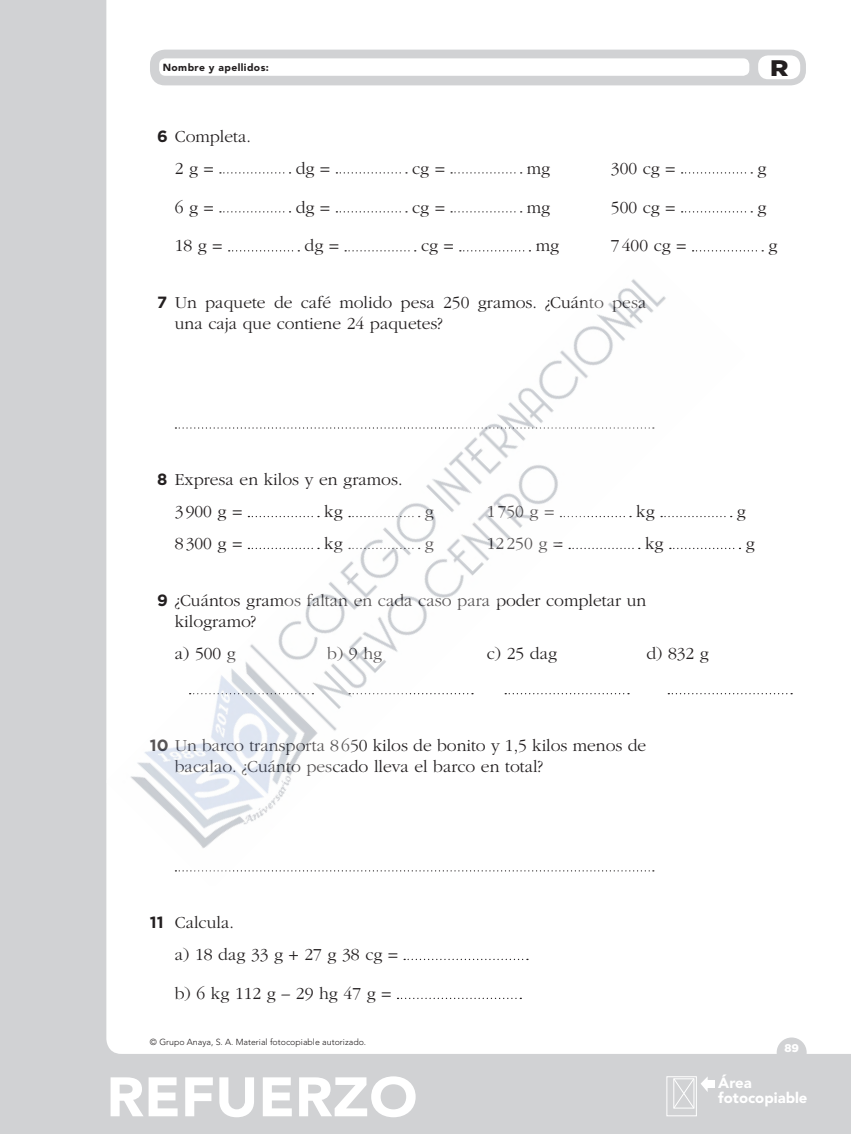
<style>
.page{position:relative;width:851px;height:1134px;background:#fff}
.page>*{position:absolute;margin:0;border:0;box-sizing:border-box;transform-origin:0 0}
.t1{font:900 55px "Avenir LT Std";color:#fff;scale:1.06 1}
.t2{font:900 22.5px "Gotham";color:#231f20;scale:1.13 1}
.nuclLineaPuntille{font:300 17.5px/21.2px "ITC Garamond Std";color:#231f20}
.nuclTextoPieAreaFoto{font:900 14.88px "Avenir LT Std";color:#fff}
.numeroFolio{font:900 11.25px "Gotham";color:#fff}
.t3{font:900 10.25px "Avenir LT Std";letter-spacing:.04em;color:#231f20}
.nuclCopyFotocoIzqui{font:300 8.75px "Avenir LT Std";color:#231f20}
.s1{font-family:"Gotham";font-weight:700;font-size:16.25px}
</style>
<div class="page">
<div style="left:0;top:0;width:850px;height:1134px;background:#d1d2d4"></div>
<div style="left:106px;top:0;width:744px;height:1054px;background:#fff"></div>
<div style="left:776px;top:1037px;width:30px;height:30px;background:#d1d2d4;border-radius:50%"></div>
<div style="left:666px;top:1076px;width:30px;height:40px;border:1px solid #fff"></div>
<svg style="left:672px;top:1076px;width:35px;height:33px"></svg>
<div style="left:706px;top:1081px;width:8px;height:7px;background:#fff"></div>
<div style="left:150px;top:50px;width:655px;height:35px;background:#d1d2d4;border-radius:15px"></div>
<div style="left:758px;top:55px;width:42px;height:24px;background:#fff;border-radius:10px"></div>
<div style="left:159px;top:58px;width:590px;height:18px;background:#fff;border-radius:6px"></div>
<svg style="left:220px;top:172px;width:70px;height:2px"></svg>
<svg style="left:336px;top:172px;width:71px;height:2px"></svg>
<svg style="left:451px;top:172px;width:70px;height:2px"></svg>
<svg style="left:681px;top:172px;width:71px;height:2px"></svg>
<svg style="left:220px;top:211px;width:70px;height:1px"></svg>
<svg style="left:336px;top:211px;width:71px;height:1px"></svg>
<svg style="left:451px;top:211px;width:70px;height:1px"></svg>
<svg style="left:681px;top:211px;width:71px;height:1px"></svg>
<svg style="left:744px;top:250px;width:19px;height:1px"></svg>
<svg style="left:744px;top:693px;width:48px;height:1px"></svg>
<svg style="left:404px;top:959px;width:124px;height:1px"></svg>
<svg style="left:397px;top:998px;width:124px;height:1px"></svg>
<div style="left:106px;top:248px;width:638px;height:638px;background:#fff"></div>
<p class="t3" style="left:163px;top:61px;width:108px">Nombre y apellidos:</p>
<p class="t2" style="left:770px;top:52px;width:18px">R</p>
<p class="nuclLineaPuntille" style="left:157px;top:126px;width:96px"><span class="s1">6</span> Completa.</p>
<p class="nuclLineaPuntille" style="left:175px;top:158px;width:40px">2 g =</p>
<p class="nuclLineaPuntille" style="left:296px;top:158px;width:36px">dg =</p>
<p class="nuclLineaPuntille" style="left:412px;top:158px;width:34px">cg =</p>
<p class="nuclLineaPuntille" style="left:527px;top:158px;width:25px">mg</p>
<p class="nuclLineaPuntille" style="left:611px;top:158px;width:66px">300 cg =</p>
<p class="nuclLineaPuntille" style="left:757px;top:158px;width:11px">g</p>
<p class="nuclLineaPuntille" style="left:175px;top:197px;width:40px">6 g =</p>
<p class="nuclLineaPuntille" style="left:296px;top:197px;width:36px">dg =</p>
<p class="nuclLineaPuntille" style="left:412px;top:197px;width:34px">cg =</p>
<p class="nuclLineaPuntille" style="left:527px;top:197px;width:25px">mg</p>
<p class="nuclLineaPuntille" style="left:611px;top:197px;width:66px">500 cg =</p>
<p class="nuclLineaPuntille" style="left:757px;top:197px;width:11px">g</p>
<p class="nuclLineaPuntille" style="left:175px;top:236px;width:49px">18 g =</p>
<p class="nuclLineaPuntille" style="left:304px;top:236px;width:36px">dg =</p>
<p class="nuclLineaPuntille" style="left:421px;top:236px;width:34px">cg =</p>
<p class="nuclLineaPuntille" style="left:535px;top:236px;width:25px">mg</p>
<p class="nuclLineaPuntille" style="left:611px;top:236px;width:77px">7 400 cg =</p>
<p class="nuclLineaPuntille" style="left:768px;top:236px;width:11px">g</p>
<p class="nuclLineaPuntille" style="left:175px;top:292px;width:473px;text-indent:-18px"><span class="s1">7</span> Un paquete de café molido pesa 250 gramos. ¿Cuánto pesa una caja que contiene 24 paquetes?</p>
<p class="nuclLineaPuntille" style="left:157px;top:469px;width:247px"><span class="s1">8</span> Expresa en kilos y en gramos.</p>
<p class="nuclLineaPuntille" style="left:175px;top:501px;width:69px">3900 g =</p>
<p class="nuclLineaPuntille" style="left:324px;top:501px;width:20px">kg</p>
<p class="nuclLineaPuntille" style="left:425px;top:501px;width:11px">g</p>
<p class="nuclLineaPuntille" style="left:486px;top:501px;width:69px">1 750 g =</p>
<p class="nuclLineaPuntille" style="left:636px;top:501px;width:20px">kg</p>
<p class="nuclLineaPuntille" style="left:736px;top:501px;width:11px">g</p>
<p class="nuclLineaPuntille" style="left:175px;top:533px;width:69px">8300 g =</p>
<p class="nuclLineaPuntille" style="left:324px;top:533px;width:20px">kg</p>
<p class="nuclLineaPuntille" style="left:425px;top:533px;width:11px">g</p>
<p class="nuclLineaPuntille" style="left:486px;top:533px;width:78px">12 250 g =</p>
<p class="nuclLineaPuntille" style="left:645px;top:533px;width:20px">kg</p>
<p class="nuclLineaPuntille" style="left:745px;top:533px;width:11px">g</p>
<p class="nuclLineaPuntille" style="left:175px;top:590px;width:473px;text-indent:-18px"><span class="s1">9</span> ¿Cuántos gramos faltan en cada caso para poder completar un kilogramo?</p>
<p class="nuclLineaPuntille" style="left:175px;top:643px;width:63px">a) 500 g</p>
<p class="nuclLineaPuntille" style="left:327px;top:643px;width:56px">b) 9 hg</p>
<p class="nuclLineaPuntille" style="left:486px;top:643px;width:72px">c) 25 dag</p>
<p class="nuclLineaPuntille" style="left:646px;top:643px;width:64px">d) 832 g</p>
<p class="nuclLineaPuntille" style="left:175px;top:735px;width:473px;text-indent:-25px"><span class="s1">10</span> Un barco transporta 8650 kilos de bonito y 1,5 kilos menos de bacalao. ¿Cuánto pescado lleva el barco en total?</p>
<p class="nuclLineaPuntille" style="left:150px;top:912px;width:85px"><span class="s1">11</span> Calcula.</p>
<p class="nuclLineaPuntille" style="left:175px;top:944px;width:224px">a) 18 dag 33 g + 27 g 38 cg =</p>
<p class="nuclLineaPuntille" style="left:175px;top:983px;width:218px">b) 6 kg 112 g – 29 hg 47 g =</p>
<p class="nuclCopyFotocoIzqui" style="left:150px;top:1037px;width:218px">© Grupo Anaya, S. A. Material fotocopiable autorizado.</p>
<p class="t1" style="left:106px;top:1064px;width:295px">REFUERZO</p>
<p class="nuclTextoPieAreaFoto" style="left:718px;top:1073px;width:35px">Área</p>
<p class="numeroFolio" style="left:784px;top:1040px;width:16px">89</p>
<p class="nuclTextoPieAreaFoto" style="left:718px;top:1088px;width:91px">fotocopiable</p>
</div>
